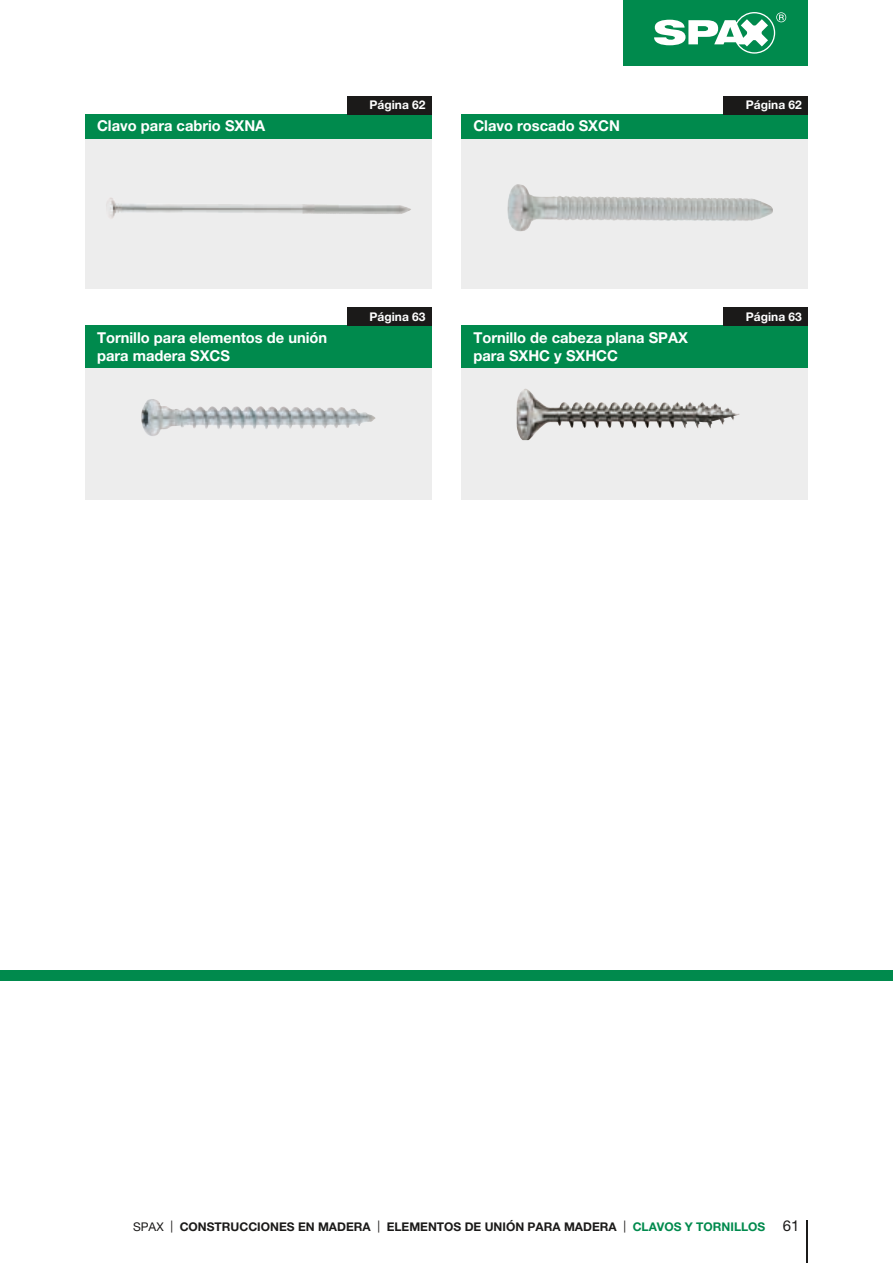
<style>
.page{position:relative;width:893px;height:1263px;background:#fff}
.page>*{position:absolute;margin:0;border:0;box-sizing:border-box;transform-origin:0 0}
.t1{font:700 15px/18px "Helvetica Neue LT Pro";color:#fff}
.t2{font:15px "Helvetica Neue LT Pro";color:#1b1a19}
.t3{font:700 12px "Helvetica Neue LT Pro";color:#1b1a19}
.t4{font:700 12px "Helvetica Neue LT Pro";color:#fff}
.s1{font-weight:400}
.s2{color:#008a4d}
</style>
<div class="page">
<div style="left:623px;top:0;width:185px;height:66px;background:#008a4d"></div>
<svg style="left:654px;top:12px;width:132px;height:42px"></svg>
<div style="left:0;top:970px;width:893px;height:11px;background:#008a4d"></div>
<div style="left:85px;top:114px;width:347px;height:174px;background:#ededed"></div>
<div style="left:85px;top:325px;width:347px;height:175px;background:#ededed"></div>
<div style="left:461px;top:325px;width:347px;height:175px;background:#ededed"></div>
<div style="left:461px;top:114px;width:347px;height:174px;background:#ededed"></div>
<div style="left:85px;top:114px;width:347px;height:24px;background:#008a4d"></div>
<div style="left:85px;top:325px;width:347px;height:43px;background:#008a4d"></div>
<div style="left:461px;top:325px;width:347px;height:43px;background:#008a4d"></div>
<div style="left:461px;top:114px;width:347px;height:24px;background:#008a4d"></div>
<div style="left:347px;top:96px;width:85px;height:18px;background:#1b1a19"></div>
<div style="left:347px;top:307px;width:85px;height:18px;background:#1b1a19"></div>
<div style="left:724px;top:307px;width:84px;height:18px;background:#1b1a19"></div>
<div style="left:724px;top:96px;width:84px;height:18px;background:#1b1a19"></div>
<img style="left:106px;top:198px;width:305px;height:20px">
<img style="left:507px;top:188px;width:266px;height:44px">
<img style="left:517px;top:400px;width:222px;height:40px">
<img style="left:141px;top:399px;width:235px;height:37px">
<hr style="left:806px;top:1220px;width:2px;height:43px;background:#1b1a19">
<p class="t1" style="left:97px;top:117px;width:170px">Clavo para cabrio SXNA</p>
<p class="t4" style="left:370px;top:98px;width:58px">Página 62</p>
<p class="t1" style="left:473px;top:117px;width:148px">Clavo roscado SXCN</p>
<p class="t4" style="left:746px;top:98px;width:58px">Página 62</p>
<p class="t4" style="left:370px;top:309px;width:58px">Página 63</p>
<p class="t4" style="left:746px;top:309px;width:58px">Página 63</p>
<p class="t1" style="left:97px;top:328px;width:232px">Tornillo para elementos de unión para madera SXCS</p>
<p class="t1" style="left:473px;top:328px;width:216px">Tornillo de cabeza plana SPAX para SXHC y SXHCC</p>
<p class="t3" style="left:133px;top:1219px;width:634px"><span class="s1">SPAX |</span> CONSTRUCCIONES EN MADERA <span class="s1">|</span> ELEMENTOS DE UNIÓN PARA MADERA <span class="s1">|</span> <span class="s2">CLAVOS Y TORNILLOS</span></p>
<p class="t2" style="left:783px;top:1217px;width:18px">61</p>
</div>
